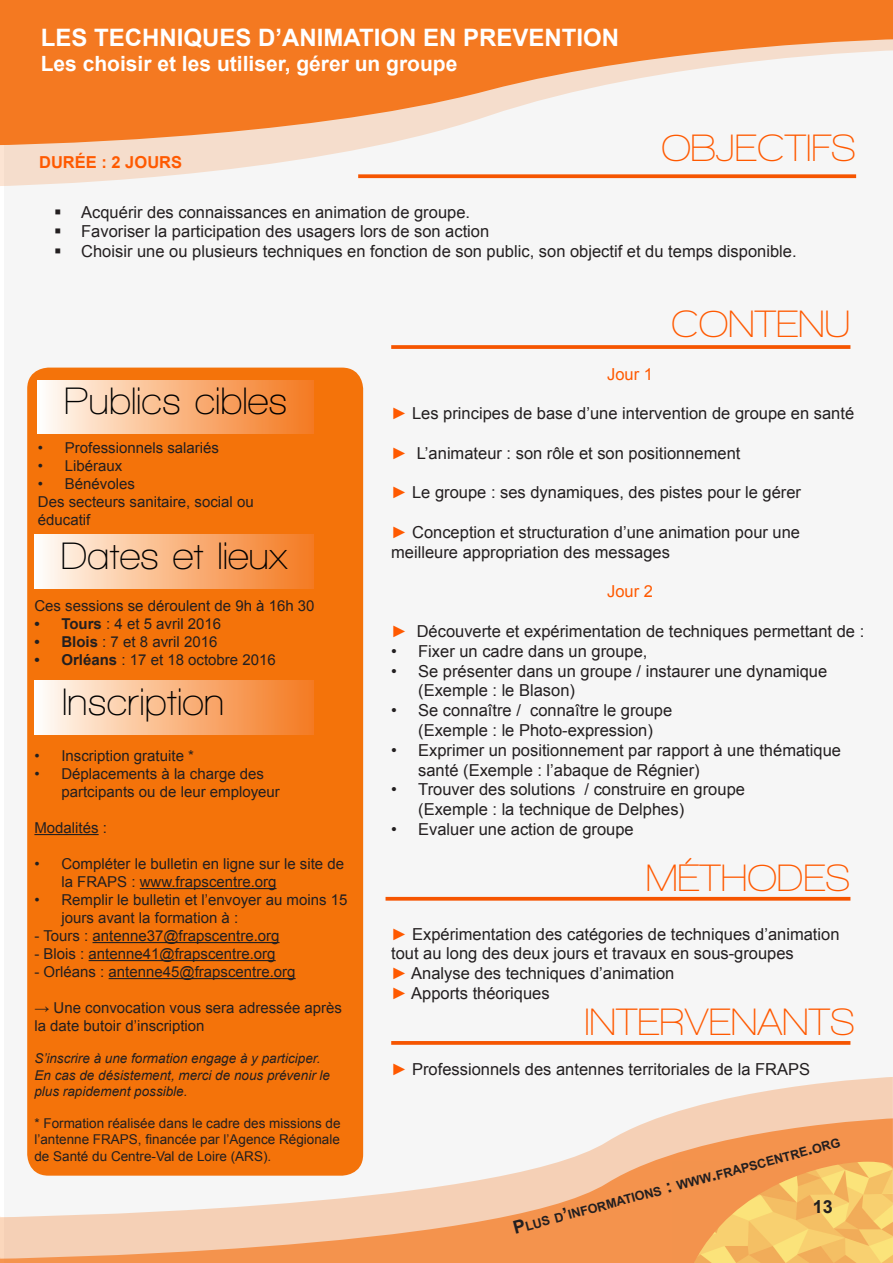
<style>
.page{position:relative;width:893px;height:1263px;background:#fff}
.page>*{position:absolute;margin:0;border:0;box-sizing:border-box;transform-origin:0 0}
.t1{font:600 39px "Walkway";color:#ff5900}
.t2{font:600 39px "Walkway";color:#000}
.t3{font:700 24px "Arial";color:#fff}
.t4{font:700 21px "Arial";color:#fff}
.t5{font:700 18px "Arial";color:#231f20}
.t6{font:16.5px/19.8px "Arial";color:#231f20}
.t7{font:700 16.5px "Arial";color:#ff5900}
.t8{font:16.5px "Arial";color:#ff5900}
.t9{font:15px/18px "Arial";color:#231f20}
.t10{font:13.5px/16.2px "Arial";color:#231f20;text-align:justify}
.t11{font:italic 13.5px/16.2px "Arial";color:#231f20}
.t12{font:700 12.6px "Arial";color:#231f20}
.s1{font-weight:700}
.s2{color:#ff5900}
.s3{font-size:18px}
</style>
<div class="page">
<div style="left:4px;top:6px;width:889px;height:1257px;background:#f3f3f3"></div>
<svg style="left:391px;top:345px;width:459px;height:4px;background:#f55e0e"></svg>
<svg style="left:391px;top:1041px;width:459px;height:4px;background:#f55e0e"></svg>
<svg style="left:386px;top:897px;width:464px;height:4px;background:#f66215"></svg>
<svg style="left:363px;top:1077px;width:530px;height:41px"></svg>
<svg style="left:0;top:1118px;width:893px;height:145px"></svg>
<img style="left:694px;top:1162px;width:199px;height:101px">
<svg style="left:0;top:0;width:893px;height:186px;fill:#f47921"></svg>
<div style="left:27px;top:368px;width:336px;height:808px;background:#f4730a;border-radius:21px"></div>
<hr style="left:34px;top:834px;width:65px;height:1px;background:#231f20">
<hr style="left:140px;top:888px;width:137px;height:1px;background:#231f20">
<hr style="left:93px;top:942px;width:187px;height:1px;background:#231f20">
<hr style="left:89px;top:960px;width:187px;height:1px;background:#231f20">
<hr style="left:109px;top:978px;width:187px;height:1px;background:#231f20">
<div style="left:34px;top:535px;width:280px;height:53px;background:linear-gradient(to right,#fffbf5,#f4781d)"></div>
<div style="left:38px;top:380px;width:276px;height:54px;background:linear-gradient(to right,#fffbf4,#f4771c)"></div>
<div style="left:34px;top:681px;width:280px;height:53px;background:linear-gradient(to right,#fffbf5,#f4781d)"></div>
<p class="t3" style="left:41px;top:22px;width:580px">LES TECHNIQUES D’ANIMATION EN PREVENTION</p>
<p class="t4" style="left:41px;top:50px;width:418px">Les choisir et les utiliser, gérer un groupe</p>
<p class="t7" style="left:39px;top:151px;width:145px">DURÉE : 2 JOURS</p>
<p class="t1" style="left:661px;top:126px;width:196px">OBJECTIFS</p>
<p class="t6" style="left:54px;top:202px;width:417px">▪ Acquérir des connaissances en animation de groupe.</p>
<p class="t6" style="left:54px;top:222px;width:437px">▪ Favoriser la participation des usagers lors de son action</p>
<p class="t6" style="left:54px;top:242px;width:744px">▪ Choisir une ou plusieurs techniques en fonction de son public, son objectif et du temps disponible.</p>
<p class="t2" style="left:64px;top:380px;width:225px">Publics cibles</p>
<p class="t9" style="left:38px;top:439px;width:183px">• Professionnels salariés</p>
<p class="t9" style="left:38px;top:457px;width:86px">• Libéraux</p>
<p class="t9" style="left:38px;top:475px;width:99px">• Bénévoles</p>
<p class="t9" style="left:38px;top:493px;width:217px">Des secteurs sanitaire, social ou</p>
<p class="t9" style="left:38px;top:511px;width:54px">éducatif</p>
<p class="t2" style="left:61px;top:535px;width:228px">Dates et lieux</p>
<p class="t9" style="left:34px;top:597px;width:282px">Ces sessions se déroulent de 9h à 16h 30</p>
<p class="t9" style="left:34px;top:615px;width:188px"><span class="s1">• Tours</span> : 4 et 5 avril 2016</p>
<p class="t9" style="left:34px;top:633px;width:184px"><span class="s1">• Blois</span> : 7 et 8 avril 2016</p>
<p class="t9" style="left:34px;top:651px;width:243px"><span class="s1">• Orléans</span> : 17 et 18 octobre 2016</p>
<p class="t2" style="left:62px;top:681px;width:164px">Inscription</p>
<p class="t9" style="left:34px;top:747px;width:161px">• Inscription gratuite *</p>
<p class="t9" style="left:61px;top:765px;width:220px;text-indent:-27px">• Déplacements à la charge des partcipants ou de leur employeur</p>
<p class="t9" style="left:34px;top:819px;width:74px">Modalités :</p>
<p class="t9" style="left:61px;top:855px;width:284px;text-indent:-27px">• Compléter le bulletin en ligne sur le site de la FRAPS : www.frapscentre.org</p>
<p class="t9" style="left:61px;top:891px;width:287px;text-indent:-27px">• Remplir le bulletin et l’envoyer au moins 15 jours avant la formation à :</p>
<p class="t9" style="left:34px;top:927px;width:247px">‑ Tours : antenne37@frapscentre.org</p>
<p class="t9" style="left:34px;top:945px;width:243px">‑ Blois : antenne41@frapscentre.org</p>
<p class="t9" style="left:34px;top:963px;width:263px">‑ Orléans : antenne45@frapscentre.org</p>
<p class="t9" style="left:34px;top:999px;width:309px">→ Une convocation vous sera adressée après la date butoir d’inscription</p>
<p class="t11" style="left:34px;top:1051px;width:297px">S’inscrire à une formation engage à y participer.<br>En cas de désistement, merci de nous prévenir le plus rapidement possible.</p>
<p class="t10" style="left:34px;top:1115px;width:308px">* Formation réalisée dans le cadre des missions de l’antenne FRAPS, financée par l’Agence Régionale de Santé du Centre-Val de Loire (ARS).</p>
<p class="t1" style="left:671px;top:303px;width:181px">CONTENU</p>
<p class="t8" style="left:607px;top:363px;width:47px">Jour 1</p>
<p class="t6" style="left:391px;top:404px;width:464px"><span class="s2">►</span> Les principes de base d’une intervention de groupe en santé</p>
<p class="t6" style="left:391px;top:443px;width:351px"><span class="s2">►</span> L’animateur : son rôle et son positionnement</p>
<p class="t6" style="left:391px;top:483px;width:411px"><span class="s2">►</span> Le groupe : ses dynamiques, des pistes pour le gérer</p>
<p class="t6" style="left:391px;top:522px;width:410px"><span class="s2">►</span> Conception et structuration d’une animation pour une meilleure appropriation des messages</p>
<p class="t8" style="left:607px;top:581px;width:47px">Jour 2</p>
<p class="t6" style="left:391px;top:621px;width:475px"><span class="s2">►</span> Découverte et expérimentation de techniques permettant de :</p>
<p class="t6" style="left:391px;top:641px;width:258px">• Fixer un cadre dans un groupe,</p>
<p class="t6" style="left:418px;top:661px;width:411px;text-indent:-27px">• Se présenter dans un groupe / instaurer une dynamique (Exemple : le Blason)</p>
<p class="t6" style="left:391px;top:701px;width:283px;text-align:center">• Se connaître / connaître le groupe (Exemple : le Photo-expression)</p>
<p class="t6" style="left:418px;top:740px;width:424px;text-indent:-27px">• Exprimer un positionnement par rapport à une thématique santé (Exemple : l’abaque de Régnier)</p>
<p class="t6" style="left:418px;top:780px;width:328px;text-indent:-27px">• Trouver des solutions / construire en groupe (Exemple : la technique de Delphes)</p>
<p class="t6" style="left:391px;top:819px;width:244px">• Evaluer une action de groupe</p>
<p class="t1" style="left:646px;top:857px;width:206px">MÉTHODES</p>
<p class="t6" style="left:391px;top:924px;width:450px"><span class="s2">►</span> Expérimentation des catégories de techniques d’animation tout au long des deux jours et travaux en sous-groupes</p>
<p class="t6" style="left:391px;top:964px;width:285px"><span class="s2">►</span> Analyse des techniques d’animation</p>
<p class="t6" style="left:391px;top:983px;width:160px"><span class="s2">►</span> Apports théoriques</p>
<p class="t1" style="left:584px;top:1001px;width:272px">INTERVENANTS</p>
<p class="t6" style="left:391px;top:1059px;width:420px"><span class="s2">►</span> Professionnels des antennes territoriales de la FRAPS</p>
<p class="t12" style="left:512px;top:1221px;width:339px;rotate:-15deg"><span class="s3">P</span>lus d<span class="s3">’</span>informations <span class="s3">:</span> www<span class="s3">.</span>frap scentre<span class="s3">.</span>org</p>
<p class="t5" style="left:813px;top:1195px;width:22px">13</p>
</div>
